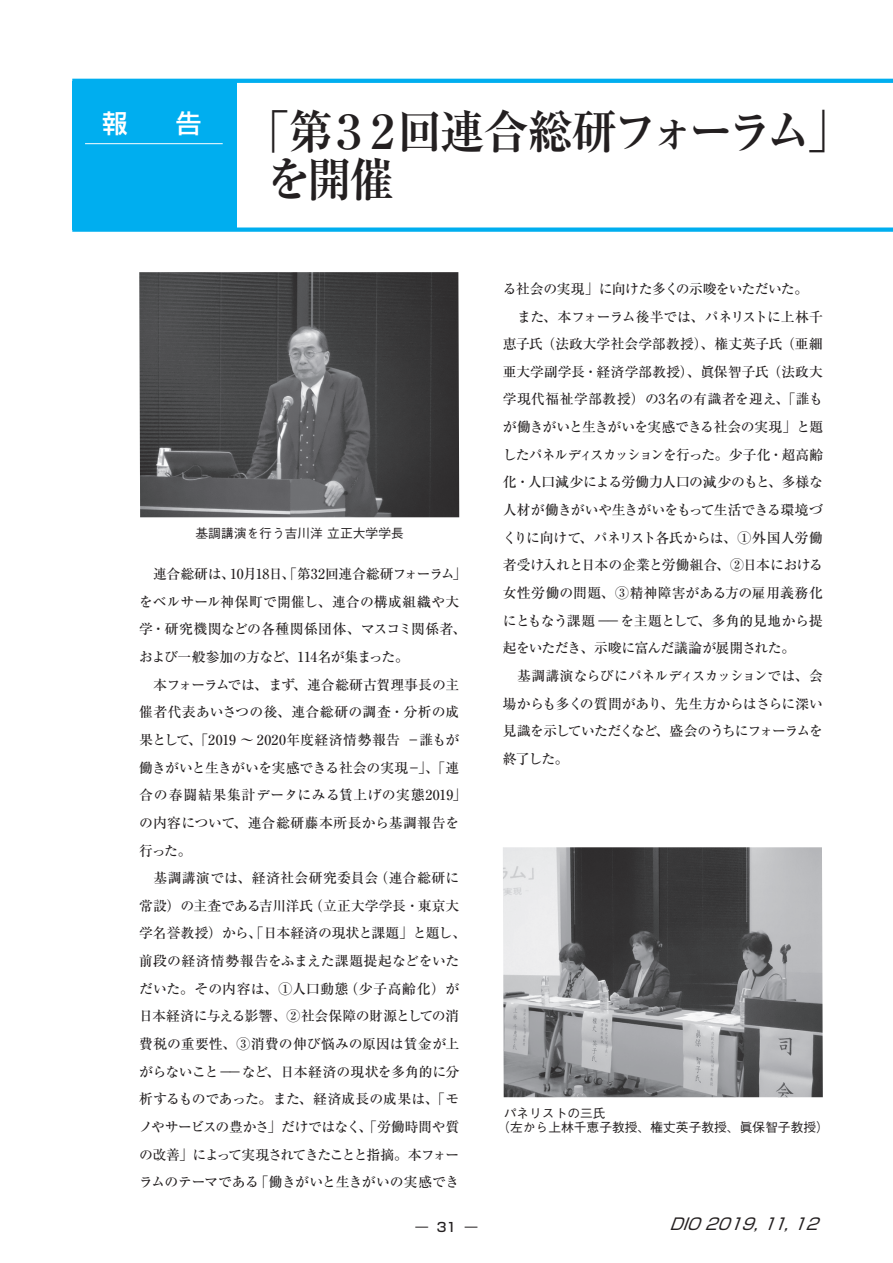
<style>
.page{position:relative;width:893px;height:1263px;background:#fff}
.page>*{position:absolute;margin:0;border:0;box-sizing:border-box;transform-origin:0 0}
.t1{font:700 46.8px/47.8px "Ryumin Pro";letter-spacing:-.12em;color:#231f20;scale:.96 1}
.t2{font:500 25.5px "Shin Go Pro";color:#fff}
.t3{font:italic 15.9px "Shin Go Pro";color:#231f20}
.t4{font:500 13.8px/27.6px "Ryumin Pro";letter-spacing:-.015em;color:#231f20}
.t5{font:500 12.75px/13.8px "Gothic BBB Pro";color:#231f20}
.t6{font:500 12.75px "Shin Go Pro";color:#231f20}
</style>
<div class="page">
<svg style="left:72px;top:79px;width:821px;height:4px;fill:#00aeef"></svg>
<div style="left:72px;top:227px;width:821px;height:5px;background:#00aeef"></div>
<div style="left:72px;top:81px;width:165px;height:149px;background:#00aeef"></div>
<hr style="left:85px;top:143px;width:138px;height:1px;background:#fff">
<img style="left:139px;top:272px;width:320px;height:245px">
<img style="left:503px;top:847px;width:320px;height:250px">
<h2 class="t2" style="left:102px;top:102px;width:27px">報</h2>
<h1 class="t1" style="left:267px;top:104px;width:611px;text-indent:-91px"><sup>告</sup> 「第３２回連合総研フォーラム」を開催</h1>
<p class="t5" style="left:195px;top:525px;width:210px">基調講演を行う吉川洋 立正大学学長</p>
<p class="t4" style="left:139px;top:559px;width:328px">　連合総研は、10月18日、「第32回連合総研フォーラム」をベルサール神保町で開催し、連合の構成組織や大学・研究機関などの各種関係団体、マスコミ関係者、および一般参加の方など、114名が集まった。<br>　本フォーラムでは、まず、連合総研古賀理事長の主催者代表あいさつの後、連合総研の調査・分析の成果として、「2019 ～ 2020年度経済情勢報告 －誰もが働きがいと生きがいを実感できる社会の実現－」、「連合の春闘結果集計データにみる賃上げの実態2019」の内容について、連合総研藤本所長から基調報告を行った。<br>　基調講演では、経済社会研究委員会（連合総研に常設）の主査である吉川洋氏（立正大学学長・東京大学名誉教授）から、「日本経済の現状と課題」と題し、前段の経済情勢報告をふまえた課題提起などをいただいた。その内容は、①人口動態（少子高齢化）が日本経済に与える影響、②社会保障の財源としての消費税の重要性、③消費の伸び悩みの原因は賃金が上がらないこと−− など、日本経済の現状を多角的に分析するものであった。また、経済成長の成果は、「モノやサービスの豊かさ」だけではなく、「労働時間や質の改善」によって実現されてきたことと指摘。本フォーラムのテーマである「働きがいと生きがいの実感でき</p>
<p class="t6" style="left:416px;top:1216px;width:63px">― 31 ―</p>
<p class="t4" style="left:503px;top:274px;width:321px">る社会の実現」に向けた多くの示唆をいただいた。　また、本フォーラム後半では、パネリストに上林千恵子氏 （法政大学社会学部教授）、権丈英子氏 （亜細亜大学副学長・経済学部教授）、眞保智子氏 （法政大学現代福祉学部教授）の3名の有識者を迎え、「誰もが働きがいと生きがいを実感できる社会の実現」と題したパネルディスカッションを行った。少子化・超高齢化・人口減少による労働力人口の減少のもと、多様な人材が働きがいや生きがいをもって生活できる環境づくりに向けて、パネリスト各氏からは、①外国人労働者受け入れと日本の企業と労働組合、②日本における女性労働の問題、③精神障害がある方の雇用義務化にともなう課題−− を主題として、多角的見地から提起をいただき、示唆に富んだ議論が展開された。<br>　基調講演ならびにパネルディスカッションでは、会場からも多くの質問があり、先生方からはさらに深い見識を示していただくなど、盛会のうちにフォーラムを終了した。</p>
<p class="t5" style="left:497px;top:1105px;width:333px;text-indent:6px">パネリストの三氏<br>（左から上林千恵子教授、権丈英子教授、眞保智子教授）</p>
<p class="t3" style="left:669px;top:1210px;width:158px">DIO2019,11,12</p>
</div>
